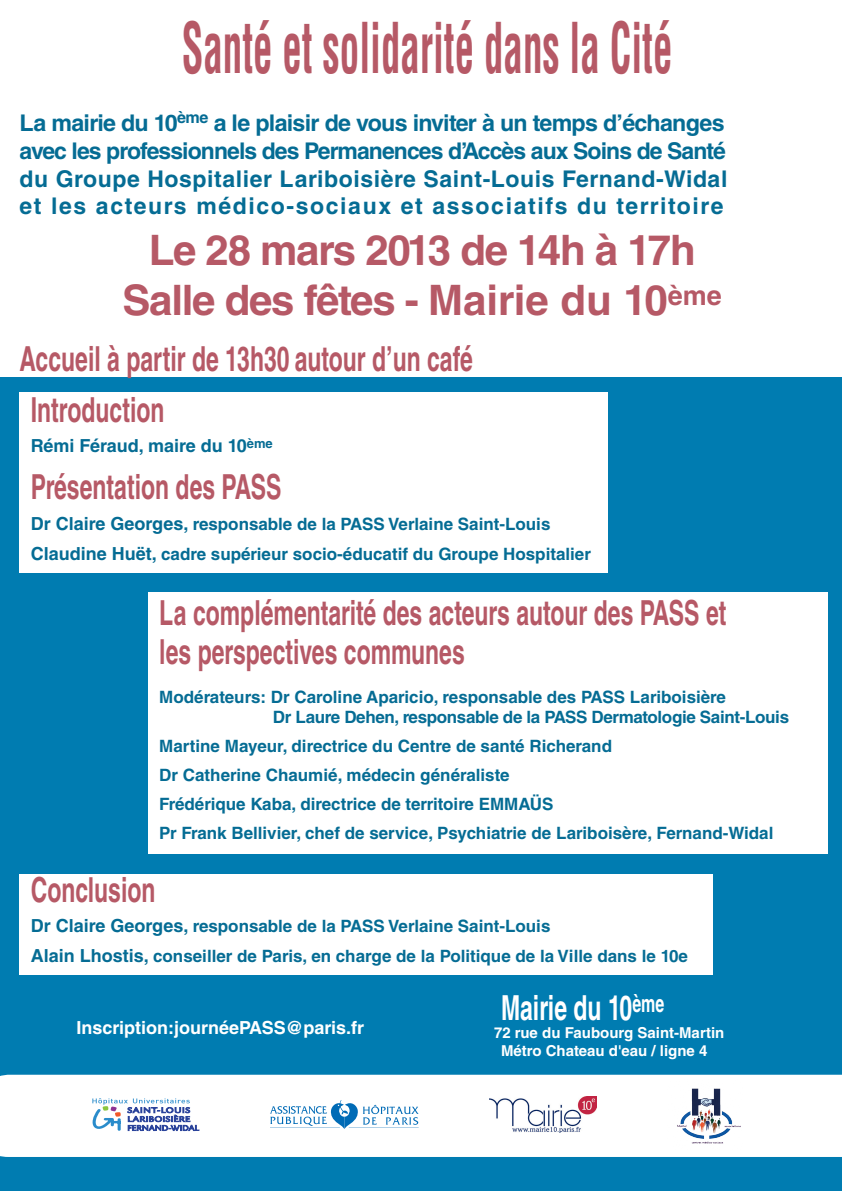
<style>
.page{position:relative;width:842px;height:1191px;background:#fff}
.page>*{position:absolute;margin:0;border:0;box-sizing:border-box;transform-origin:0 0}
.t1{font:700 condensed 68.2px "Helvetica LT Std";color:#b65966;scale:.57 1}
.t2{font:700 42px/50.4px "Helvetica LT Std";letter-spacing:-.03em;color:#b65966;text-align:center}
.t3{font:700 34.5px/50.6px "Helvetica LT Std";color:#b65966;scale:.67 1}
.t4{font:700 34.5px "Helvetica LT Std";color:#fff;scale:.67 1}
.t5{font:700 23px/27.6px "Helvetica LT Std";letter-spacing:.07em;color:#056c94;text-align:justify}
.t6{font:700 18px "Helvetica LT Std";color:#fff}
.t7{font:700 18px "Helvetica LT Std";color:#056c94}
.t8{font:700 17px/28.9px "Helvetica LT Std";color:#056c94}
.t9{font:700 17px/20.4px "Helvetica LT Std";letter-spacing:-.02em;color:#056c94}
.t10{font:700 15px/18px "Helvetica LT Std";color:#fff}
.s1{font-size:18px}
</style>
<div class="page">
<div style="left:0;top:377px;width:842px;height:814px;background:#007cb1"></div>
<div style="left:19px;top:392px;width:589px;height:181px;background:#fff"></div>
<div style="left:148px;top:592px;width:680px;height:262px;background:#fff"></div>
<div style="left:19px;top:874px;width:694px;height:100px;background:#fff"></div>
<svg style="left:0;top:1074px;width:842px;height:83px"></svg>
<svg style="left:270px;top:1100px;width:149px;height:29px"></svg>
<svg style="left:92px;top:1098px;width:107px;height:32px"></svg>
<img style="left:490px;top:1096px;width:106px;height:36px">
<img style="left:667px;top:1079px;width:75px;height:71px">
<h1 class="t1" style="left:182px;top:5px;width:863px">Santé et solidarité dans la Cité</h1>
<p class="t5" style="left:19px;top:109px;width:709px">La mairie du 10<sup>ème</sup> a le plaisir de vous inviter à un temps d’échanges avec les professionnels des Permanences d’Accès aux Soins de Santé du Groupe Hospitalier Lariboisière Saint-Louis Fernand-Widal et les acteurs médico-sociaux et associatifs du territoire</p>
<h2 class="t2" style="left:123px;top:224px;width:601px">Le 28 mars 2013 de 14h à 17h<br>Salle des fêtes - Mairie du 10<sup>ème</sup></h2>
<h3 class="t3" style="left:31px;top:333px;width:661px;text-indent:-11px">Accueil à partir de 13h30 autour d’un café<br>Introduction</h3>
<p class="t7" style="left:31px;top:434px;width:243px">Rémi Féraud, maire du 10<sup>ème</sup></p>
<h3 class="t3" style="left:31px;top:461px;width:375px">Présentation des PASS</h3>
<p class="t8" style="left:31px;top:508px;width:562px;line-height:30.1px"><span class="s1">Dr Claire Georges,</span> responsable de la PASS Verlaine Saint-Louis<br><span class="s1">Claudine Huët,</span> cadre supérieur socio-éducatif du Groupe Hospitalier</p>
<h3 class="t3" style="left:159px;top:592px;width:848px;line-height:39px">La complémentarité des acteurs autour des PASS et les perspectives communes</h3>
<p class="t9" style="left:273px;top:686px;width:518px;text-indent:-113px">Modérateurs: Dr Caroline Aparicio, responsable des PASS Lariboisière<br>Dr Laure Dehen, responsable de la PASS Dermatologie Saint-Louis</p>
<p class="t8" style="left:159px;top:731px;width:616px">Martine Mayeur, directrice du Centre de santé Richerand<br>Dr Catherine Chaumié, médecin généraliste<br>Frédérique Kaba, directrice de territoire EMMAüS<br>Pr Frank Bellivier, chef de service, Psychiatrie de Lariboisère, Fernand-Widal</p>
<h3 class="t3" style="left:31px;top:864px;width:188px">Conclusion</h3>
<p class="t8" style="left:31px;top:911px;width:659px;line-height:30.1px"><span class="s1">Dr Claire Georges,</span> responsable de la PASS Verlaine Saint-Louis<br><span class="s1">Alain Lhostis,</span> conseiller de Paris, en charge de la Politique de la Ville dans le 10e</p>
<p class="t6" style="left:77px;top:1016px;width:289px">Inscription:journéePASS@paris.fr</p>
<h3 class="t4" style="left:501px;top:987px;width:245px">Mairie du 10<sup>ème</sup></h3>
<p class="t10" style="left:501px;top:1023px;width:225px;text-indent:-7px">72 rue du Faubourg Saint-Martin<br>Métro Chateau d'eau / ligne 4</p>
</div>
